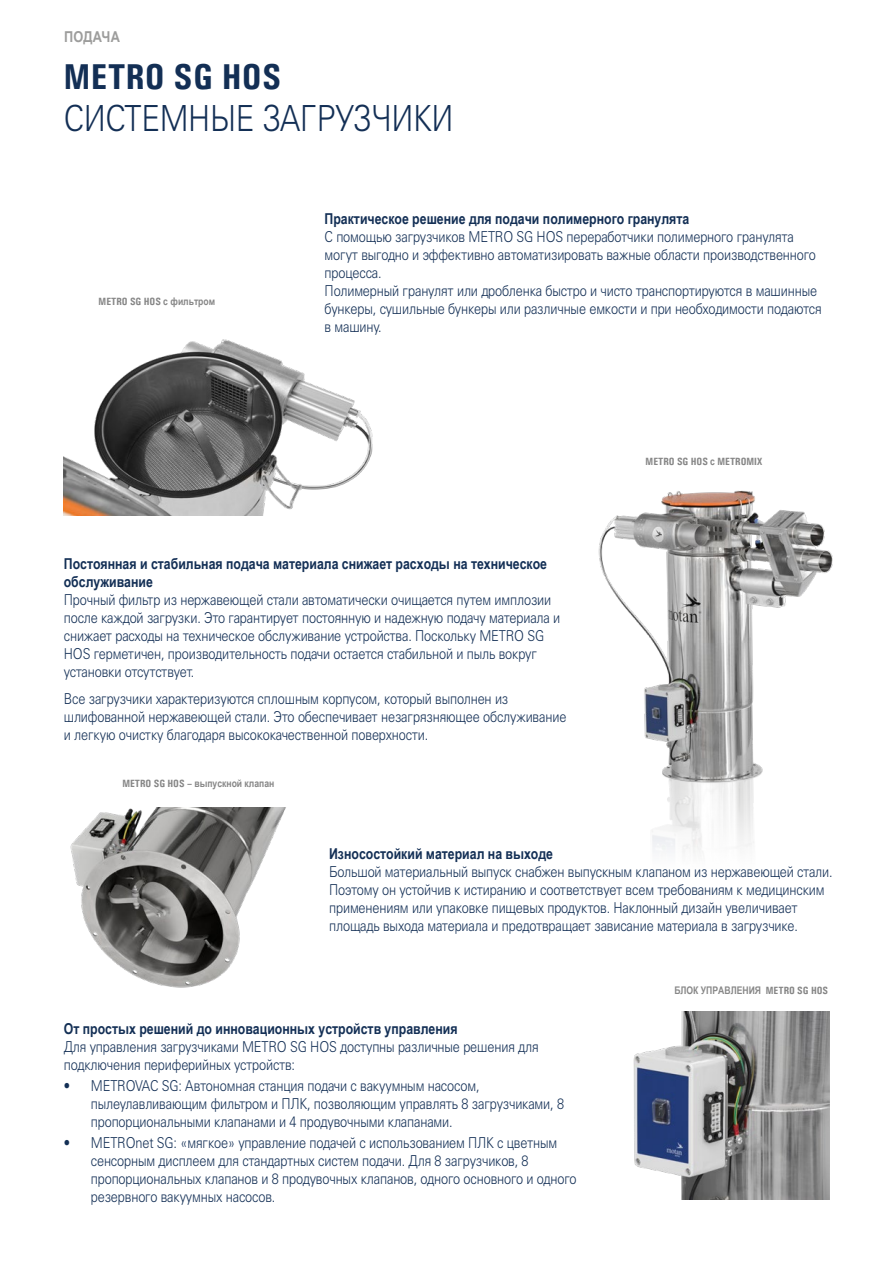
<style>
.page{position:relative;width:893px;height:1263px;background:#fff}
.page>*{position:absolute;margin:0;border:0;box-sizing:border-box;transform-origin:0 0}
.t1{font:300 36px "Univers Cyr";letter-spacing:-.01em;color:#132f55;scale:.85 1}
.t2{font:700 36px "Univers Condensed";letter-spacing:.01em;color:#132f55}
.t3{font:300 15px/18px "Univers Cyr";letter-spacing:-.01em;color:#132f55;scale:.85 1}
.t4{font:700 15px/18px "Arial Narrow";color:#132f55}
.t5{font:700 15px "Arial";letter-spacing:.025em;color:#9d9d9c;scale:.85 1}
.t6{font:700 10.5px "Arial Narrow";color:#878787}
.t7{font:700 10.5px "Univers Condensed";color:#878787}
.s1{font-family:"Arial Narrow"}
.s2{font-family:"Univers Condensed"}
</style>
<div class="page">
<img style="left:64px;top:339px;width:309px;height:177px">
<img style="left:598px;top:490px;width:231px;height:363px">
<img style="left:70px;top:808px;width:216px;height:180px">
<img style="left:633px;top:1012px;width:196px;height:187px">
<p class="t5" style="left:64px;top:26px;width:67px">ПОДАЧА</p>
<h1 class="t2" style="left:64px;top:54px;width:219px">METRO SG HOS</h1>
<h1 class="t1" style="left:64px;top:97px;width:460px">СИСТЕМНЫЕ ЗАГРУЗЧИКИ</h1>
<p class="t7" style="left:99px;top:295px;width:118px">METRO SG HOS <span class="s1">с фильтром</span></p>
<p class="t4" style="left:325px;top:209px;width:366px">Практическое решение для подачи полимерного гранулята</p>
<p class="t3" style="left:325px;top:227px;width:586px">С помощью загрузчиков METRO SG HOS переработчики полимерного гранулята могут выгодно и эффективно автоматизировать важные области производственного процесса.<br>Полимерный гранулят или дробленка быстро и чисто транспортируются в машинные бункеры, сушильные бункеры или различные емкости и при необходимости подаются в машину.</p>
<p class="t7" style="left:646px;top:455px;width:119px">METRO SG HOS <span class="s1">с</span> METROMIX</p>
<p class="t4" style="left:64px;top:554px;width:485px">Постоянная и стабильная подача материала снижает расходы на техническое обслуживание</p>
<p class="t3" style="left:64px;top:591px;width:586px">Прочный фильтр из нержавеющей стали автоматически очищается путем имплозии после каждой загрузки. Это гарантирует постоянную и надежную подачу материала и снижает расходы на техническое обслуживание устройства. Поскольку METRO SG HOS герметичен, производительность подачи остается стабильной и пыль вокруг установки отсутствует.</p>
<p class="t3" style="left:64px;top:689px;width:593px">Все загрузчики характеризуются сплошным корпусом, который выполнен из шлифованной нержавеющей стали. Это обеспечивает незагрязняющее обслуживание и легкую очистку благодаря высококачественной поверхности.</p>
<p class="t6" style="left:122px;top:775px;width:153px"><span class="s2">METRO SG HOS –</span> выпускной клапан</p>
<p class="t4" style="left:329px;top:844px;width:226px">Износостойкий материал на выходе</p>
<p class="t3" style="left:329px;top:862px;width:594px">Большой материальный выпуск снабжен выпускным клапаном из нержавеющей стали.<br>Поэтому он устойчив к истиранию и соответствует всем требованиям к медицинским применениям или упаковке пищевых продуктов. Наклонный дизайн увеличивает площадь выхода материала и предотвращает зависание материала в загрузчике.</p>
<p class="t6" style="left:674px;top:982px;width:155px">БЛОК УПРАВЛЕНИЯ <span class="s2">METRO SG HOS</span></p>
<p class="t4" style="left:64px;top:1019px;width:395px">От простых решений до инновационных устройств управления</p>
<p class="t3" style="left:64px;top:1037px;width:560px">Для управления загрузчиками METRO SG HOS доступны различные решения для подключения периферийных устройств:</p>
<p class="t3" style="left:91px;top:1076px;width:558px;text-indent:-27px">• METROVAC SG: Автономная станция подачи с вакуумным насосом, пылеулавливающим фильтром и ПЛК, позволяющим управлять 8 загрузчиками, 8 пропорциональными клапанами и 4 продувочными клапанами.</p>
<p class="t3" style="left:91px;top:1133px;width:573px;text-indent:-27px">• METROnet SG: «мягкое» управление подачей с использованием ПЛК с цветным сенсорным дисплеем для стандартных систем подачи. Для 8 загрузчиков, 8 пропорциональных клапанов и 8 продувочных клапанов, одного основного и одного резервного вакуумных насосов.</p>
</div>
